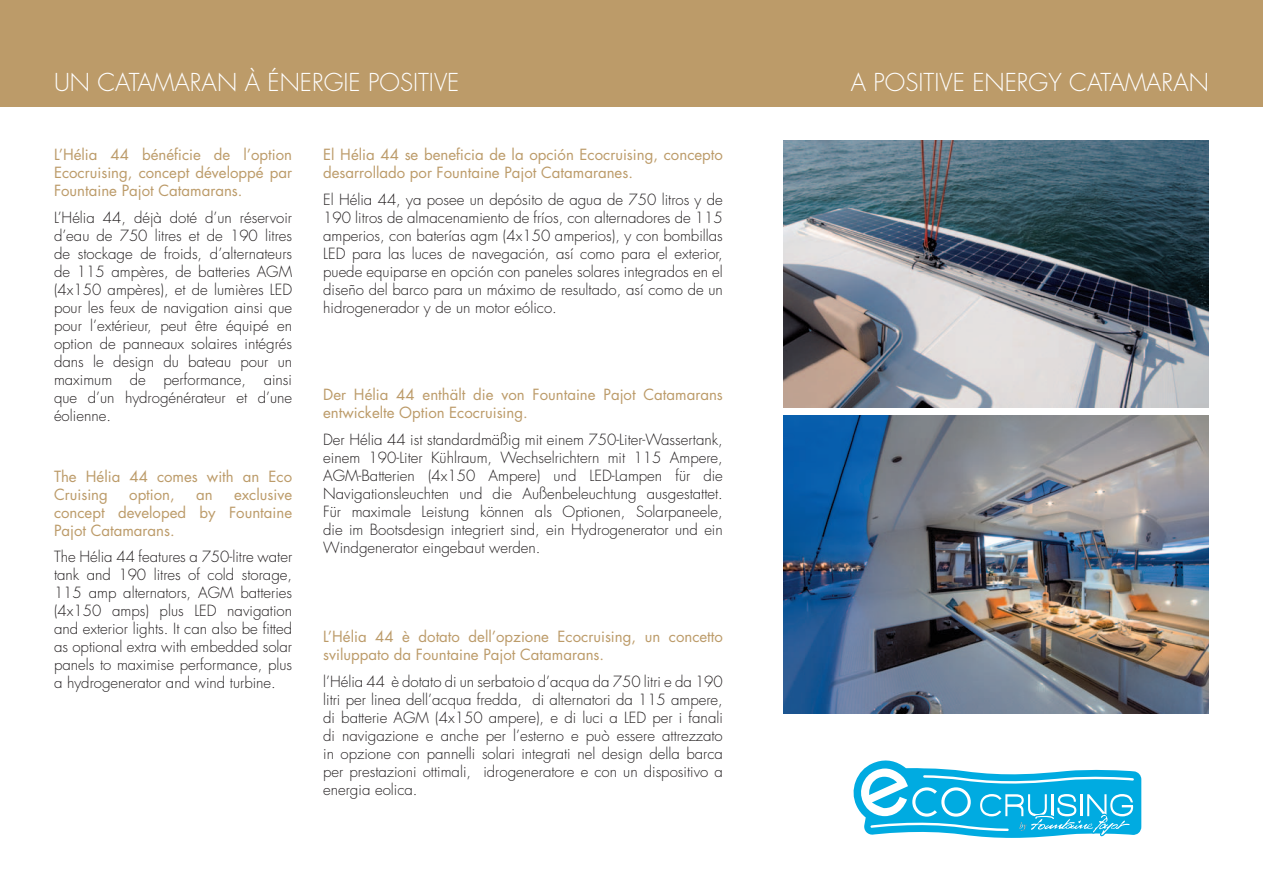
<style>
.page{position:relative;width:1263px;height:893px;background:#fff}
.page>*{position:absolute;margin:0;border:0;box-sizing:border-box;transform-origin:0 0}
.t1{font:300 24px "Futura";color:#fff}
.t2{font:300 24px "Futura";letter-spacing:.04em;color:#fff}
.t3{font:300 15px/18px "Futura";color:#231f20;text-align:justify}
.t4{font:15px/18px "Futura";color:#bc9b69}
</style>
<div class="page">
<div style="left:0;top:0;width:1263px;height:106px;background:#bc9b69"></div>
<img style="left:784px;top:416px;width:425px;height:297px">
<img style="left:784px;top:140px;width:425px;height:267px">
<svg style="left:853px;top:760px;width:288px;height:78px"></svg>
<h1 class="t1" style="left:54px;top:68px;width:407px">Un catamaran à énergie pos itive</h1>
<h1 class="t2" style="left:851px;top:68px;width:360px">A pos itive energy catamaran</h1>
<p class="t4" style="left:54px;top:146px;width:240px;text-align:justify">L’Hélia 44 bénéficie de l’option Ecocruising, concept développé par Fountaine Pajot Catamarans.</p>
<p class="t3" style="left:54px;top:209px;width:240px;text-align:left">L’Hélia 44, déjà doté d’un réservoir d’eau de 750 litres et de 190 litres de stockage de froids, d’alternateurs de 115 ampères, de batteries AGM (4x150 ampères), et de lumières LE D pour les feux de navigation ainsi que pour l’extérieur, peut être équipé en option de panneaux solaires intégrés dans le design du bateau pour un maximum de performance, ainsi que d’un hydrogénérateur et d’une éolienne.</p>
<p class="t4" style="left:54px;top:467px;width:240px">The Hélia 44 comes with an Eco<br>Cruising</p>
<p class="t4" style="left:54px;top:485px;width:240px;text-align:justify;text-indent:180px">exclusive concept developed by Fountaine Pajot Catamarans.</p>
<p class="t3" style="left:54px;top:548px;width:240px">The Hélia 44 features a 750-litre water tank and 190 litres of cold storage, 115 amp alternators, AGM</p>
<p class="t4" style="left:129px;top:485px;width:47px">option,</p>
<p class="t4" style="left:196px;top:485px;width:18px">an</p>
<p class="t3" style="left:54px;top:584px;width:240px;text-indent:186px">batteries (4x150 amps) plus LE D navigation and exterior lights. It can also be fitted as optional extra with embedded solar panels to maximise performance, plus a hydrogenerator and wind turbine.</p>
<p class="t4" style="left:323px;top:146px;width:401px">El Hélia 44 se beneficia de la opción Ecocruising, concepto desarrollado por Fountaine Pajot Catamaranes.</p>
<p class="t3" style="left:323px;top:191px;width:401px">El Hélia 44, ya posee un depósito de agua de 750 litros y de 190 litros de almacenamiento de fríos, con alternadores de 115 amperios, con baterías agm (4x150 amperios), y con bombillas LE D para las luces de navegación, así como para el exterior, puede equiparse en opción con paneles solares integrados en el diseño del barco para un máximo de resultado, así como de un hidrogenerador y de un motor eólico.</p>
<p class="t4" style="left:323px;top:386px;width:401px">Der Hélia 44 enthält die von Fountaine Pajot Catamarans entwickelte Option Ecocruising.</p>
<p class="t3" style="left:323px;top:430px;width:401px">Der Hélia 44 ist standardmäßig mit einem 750-Liter-Wassertank, einem 190-Liter Kühlraum, Wechselrichtern mit 115 Ampere, AGM</p>
<p class="t3" style="left:323px;top:466px;width:401px;text-indent:35px">-Batterien (4x150 Ampere) und LE D-Lampen für die Navigationsleuchten und die Außenbeleuchtung ausgestattet.<br>Für maximale Leistung können als Optionen, Solarpaneele, die im Bootsdesign integriert sind, ein Hydrogenerator und ein Windgenerator eingebaut werden.</p>
<p class="t4" style="left:323px;top:628px;width:401px">L’Hélia 44 è dotato dell’opzione Ecocruising, un concetto sviluppato da Fountaine Pajot Catamarans.</p>
<p class="t3" style="left:323px;top:673px;width:401px">l’Hélia 44 è dotato di un serbatoio d’acqua da 750 litri e da 190 litri per linea dell’acqua fredda, di alternatori da 115 ampere, di batterie AGM</p>
<p class="t3" style="left:323px;top:709px;width:401px;text-indent:112px">(4x150 ampere), e di luci a LED per i fanali di navigazione e anche per l’esterno e può essere attrezzato in opzione con pannelli solari integrati nel design della barca per prestazioni ottimali, idrogeneratore e con un dispositivo a energia eolica.</p>
</div>
